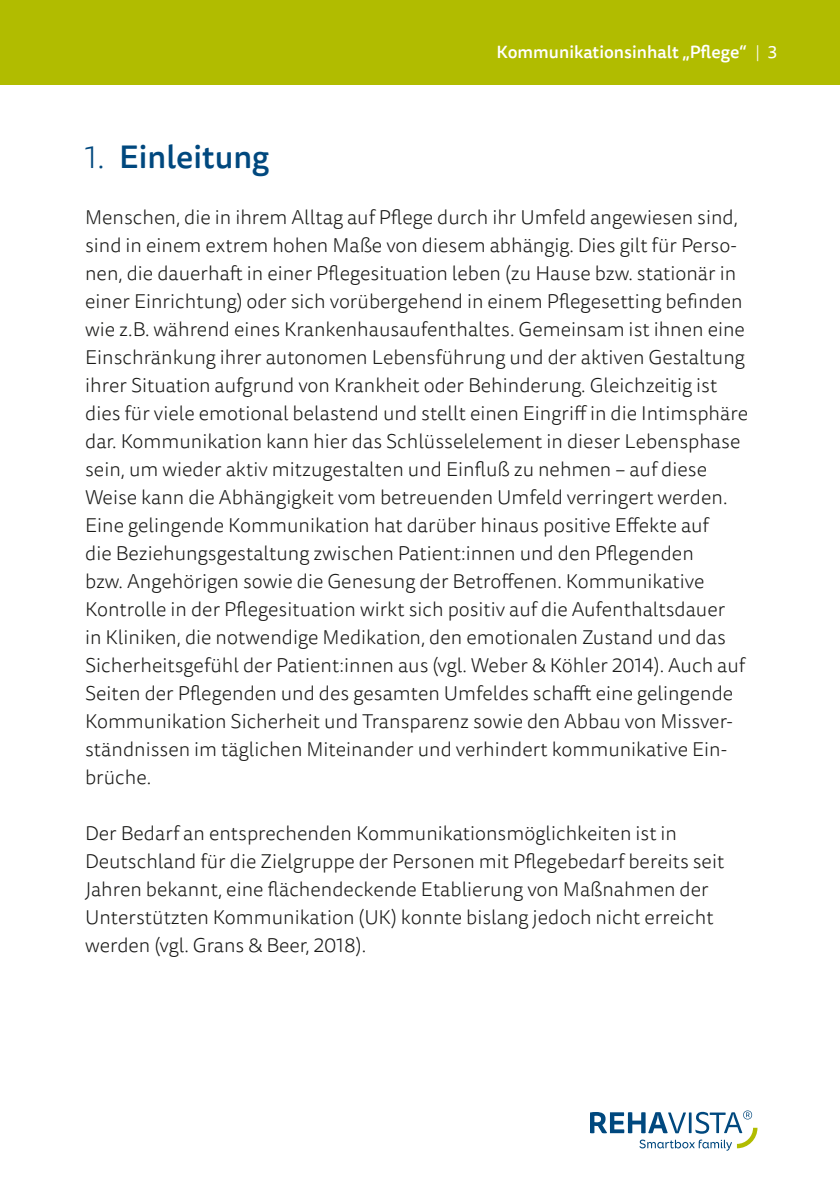
<style>
.page{position:relative;width:840px;height:1191px;background:#fff}
.page>*{position:absolute;margin:0;border:0;box-sizing:border-box;transform-origin:0 0}
.t1{font:500 32px "Tisa Sans Pro";color:#00487e}
.P_Lauftext{font:300 20px/28px "Tisa Sans Pro";color:#1a1a18}
.t2{font:500 17.4px "Tisa Sans Pro";color:#fff}
.s1{font-weight:300}
.s2{font-weight:400}
</style>
<div class="page">
<div style="left:0;top:0;width:839px;height:85px;background:#b1bc00"></div>
<svg style="left:590px;top:1110px;width:167px;height:40px"></svg>
<p class="t2" style="left:496px;top:40px;width:282px">Kommunikationsinhalt „Pflege“ <span class="s1">|</span> <span class="s2">3</span></p>
<p class="t1" style="left:85px;top:134px;width:186px"><span class="s1">1.</span> Einleitung</p>
<p class="P_Lauftext" style="left:85px;top:204px;width:664px">Menschen, die in ihrem Alltag auf Pflege durch ihr Umfeld angewiesen sind, sind in einem extrem hohen Maße von diesem abhängig. Dies gilt für Perso&shy;nen, die dauerhaft in einer Pflegesituation leben (zu Hause bzw. stationär in einer Einrichtung) oder sich vorübergehend in einem Pflegesetting befinden wie z.B. während eines Krankenhausaufenthaltes. Gemeinsam ist ihnen eine Einschränkung ihrer autonomen Lebensführung und der aktiven Gestaltung ihrer Situation aufgrund von Krankheit oder Behinderung. Gleichzeitig ist dies für viele emotional belastend und stellt einen Eingriff in die Intimsphäre dar. Kommunikation kann hier das Schlüsselelement in dieser Lebensphase sein, um wieder aktiv mitzugestalten und Einfluß zu nehmen – auf diese Weise kann die Abhängigkeit vom betreuenden Umfeld verringert werden.<br>Eine gelingende Kommunikation hat darüber hinaus positive Effekte auf<br>die Beziehungsgestaltung zwischen Patient:innen und den Pflegenden<br>bzw. Angehörigen sowie die Genesung der Betroffenen. Kommunikative Kontrolle in der Pflegesituation wirkt sich positiv auf die Aufenthaltsdauer<br>in Kliniken, die notwendige Medikation, den emotionalen Zustand und das Sicherheitsgefühl der Patient:innen aus (vgl. Weber &amp; Köhler 2014). Auch auf Seiten der Pflegenden und des gesamten Umfeldes schafft eine gelingende Kommunikation Sicherheit und Transparenz sowie den Abbau von Missver&shy;ständnissen im täglichen Miteinander und verhindert kommunikative Ein&shy;brüche.</p>
<p class="P_Lauftext" style="left:85px;top:820px;width:640px">Der Bedarf an entsprechenden Kommunikationsmöglichkeiten ist in Deutschland für die Zielgruppe der Personen mit Pflegebedarf bereits seit Jahren bekannt, eine flächendeckende Etablierung von Maßnahmen der Unterstützten Kommunikation (UK) konnte bislang jedoch nicht erreicht werden (vgl. Grans &amp; Beer, 2018).</p>
</div>
